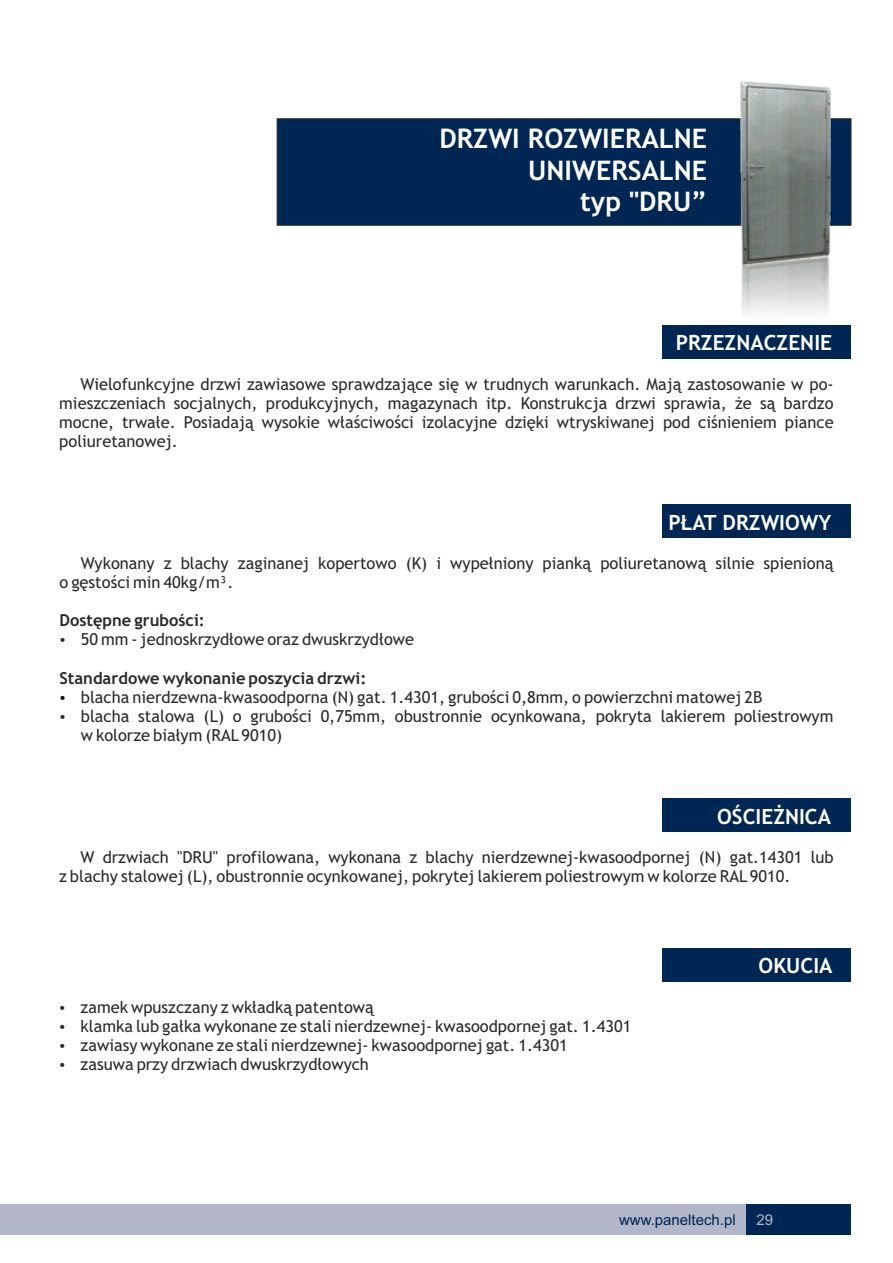
<style>
.page{position:relative;width:893px;height:1263px;background:#fff}
.page>*{position:absolute;margin:0;border:0;box-sizing:border-box;transform-origin:0 0}
.t1{font:700 27px/31.3px "Trebuchet MS";color:#fefefe;text-align:right}
.t2{font:700 21px "Trebuchet MS";color:#fefefe}
.t3{font:16.5px/19.2px "Trebuchet MS";color:#2b2a29}
.t4{font:700 16.5px "Trebuchet MS";color:#2b2a29}
.t5{font:15px "Arial";color:#002654}
.t6{font:15px "Arial";color:#b2b6c9}
</style>
<div class="page">
<div style="left:746px;top:1205px;width:105px;height:30px;background:#002654"></div>
<div style="left:0;top:1205px;width:746px;height:30px;background:#b2b6c9"></div>
<img style="left:741px;top:265px;width:89px;height:50px">
<div style="left:277px;top:118px;width:574px;height:108px;background:#002654"></div>
<div style="left:662px;top:325px;width:188px;height:34px;background:#002654"></div>
<div style="left:662px;top:504px;width:188px;height:34px;background:#002654"></div>
<div style="left:662px;top:799px;width:188px;height:33px;background:#002654"></div>
<img style="left:740px;top:82px;width:91px;height:183px">
<div style="left:662px;top:948px;width:188px;height:34px;background:#002654"></div>
<h1 class="t1" style="left:439px;top:125px;width:269px">DRZWI ROZWIERALNE<br>UNIWERSALNE<br>typ "DRU”</h1>
<p class="t2" style="left:676px;top:335px;width:158px">PRZEZNACZENIE</p>
<p class="t3" style="left:59px;top:376px;width:776px;text-align:justify;text-indent:21px">Wielofunkcyjne drzwi zawiasowe sprawdzające się w trudnych warunkach. Mają zastosowanie w po&shy;mieszczeniach socjalnych, produkcyjnych, magazynach itp. Konstrukcja drzwi sprawia, że są bardzo mocne, trwałe. Posiadają wysokie właściwości izolacyjne dzięki wtryskiwanej pod ciśnieniem piance poliuretanowej.</p>
<p class="t2" style="left:669px;top:514px;width:164px">PŁAT DRZWIOWY</p>
<p class="t3" style="left:60px;top:555px;width:775px;text-indent:21px">Wykonany z blachy zaginanej kopertowo (K) i wypełniony pianką poliuretanową silnie spienioną o gęstości min 40kg/m³.</p>
<p class="t4" style="left:60px;top:614px;width:147px">Dostępne grubości:</p>
<p class="t3" style="left:81px;top:631px;width:335px">50 mm - jednoskrzydłowe oraz dwuskrzydłowe</p>
<p class="t4" style="left:60px;top:672px;width:308px">Standardowe wykonanie poszycia drzwi:</p>
<p class="t3" style="left:81px;top:689px;width:754px">blacha nierdzewna-kwasoodporna (N) gat. 1.4301, grubości 0,8mm, o powierzchni matowej 2B<br>blacha stalowa (L) o grubości 0,75mm, obustronnie ocynkowana, pokryta lakierem poliestrowym w kolorze białym (RAL 9010)</p>
<p class="t2" style="left:717px;top:808px;width:115px">OŚCIEŻNICA</p>
<p class="t3" style="left:59px;top:849px;width:776px;text-indent:21px">W drzwiach "DRU" profilowana, wykonana z blachy nierdzewnej-kwasoodpornej (N) gat.14301 lub z blachy stalowej (L), obustronnie ocynkowanej, pokrytej lakierem poliestrowym w kolorze RAL 9010.</p>
<p class="t3" style="left:81px;top:998px;width:552px">zamek wpuszczany z wkładką patentową<br>klamka lub gałka wykonane ze stali nierdzewnej- kwasoodpornej gat. 1.4301 zawiasy wykonane ze stali nierdzewnej- kwasoodpornej gat. 1.4301<br>zasuwa przy drzwiach dwuskrzydłowych</p>
<p class="t2" style="left:759px;top:958px;width:75px">OKUCIA</p>
<p class="t5" style="left:619px;top:1214px;width:118px">www.paneltech.pl</p>
<p class="t6" style="left:756px;top:1214px;width:18px">29</p>
</div>
